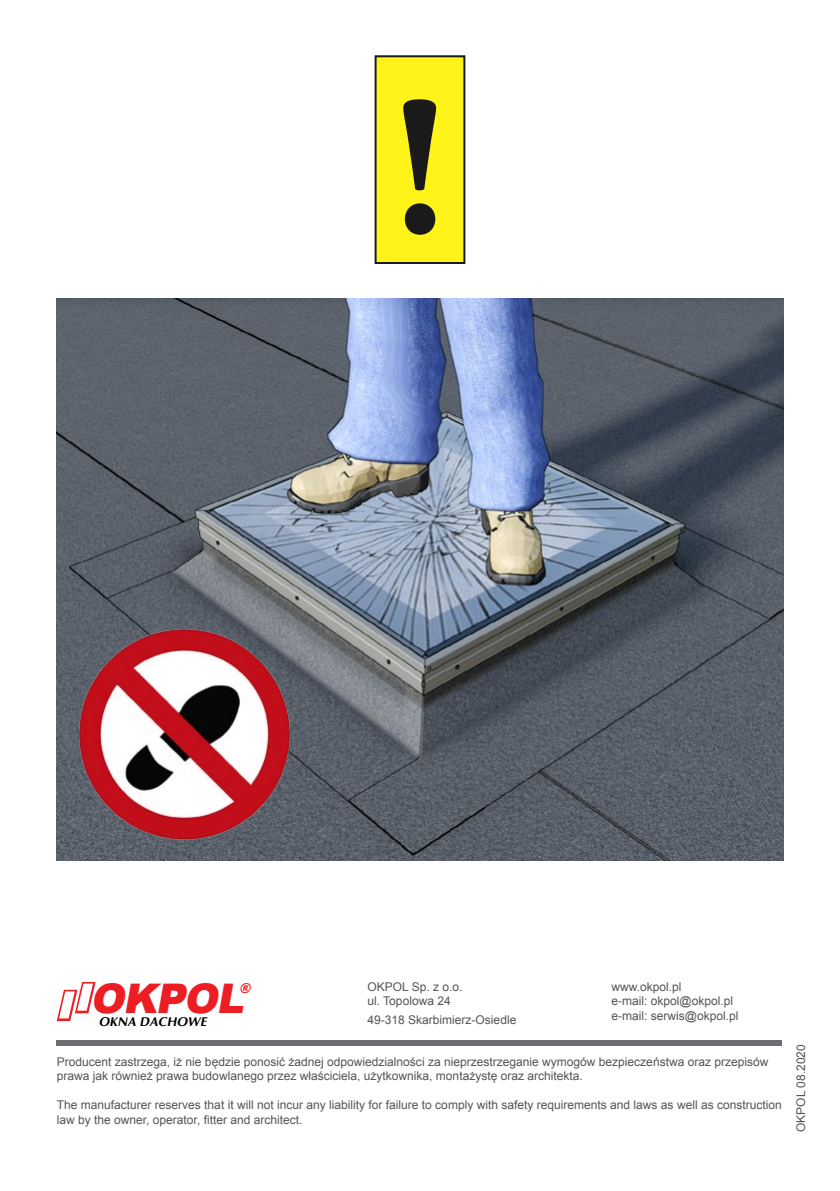
<style>
.page{position:relative;width:840px;height:1191px;background:#fff}
.page>*{position:absolute;margin:0;border:0;box-sizing:border-box;transform-origin:0 0}
.t1{font:700 200px "Minion Pro";color:#000}
.t2{font:italic 900 40.8px "Arial";color:#ed1d24}
.t3{font:italic 900 13.6px "Arial";color:#ed1d24}
.t4{font:italic 700 12.8px "Ottawa";letter-spacing:.01em;color:#000}
.t5{font:12px/14.4px "Arial";color:#545456}
</style>
<div class="page">
<div style="left:375px;top:56px;width:89px;height:207px;background:#fff31a"></div>
<div style="left:374px;top:55px;width:91px;height:209px;border:2px solid #000"></div>
<img style="left:57px;top:298px;width:725px;height:563px">
<img style="left:71px;top:621px;width:222px;height:221px">
<svg style="left:57px;top:982px;width:38px;height:39px"></svg>
<div style="left:57px;top:1040px;width:724px;height:6px;background:#6d6e71"></div>
<h1 class="t1" style="left:391px;top:27px;width:58px">!</h1>
<p class="t5" style="left:367px;top:979px;width:96px">OKPOL Sp. z o.o. ul. Topolowa 24</p>
<p class="t5" style="left:367px;top:1013px;width:150px">49-318 Skarbimierz-Osiedle</p>
<p class="t5" style="left:57px;top:1054px;width:712px">Producent zastrzega, iż nie będzie ponosić żadnej odpowiedzialności za nieprzestrzeganie wymogów bezpieczeństwa oraz przepisów prawa jak również prawa budowlanego przez właściciela, użytkownika, montażystę oraz architekta.</p>
<p class="t5" style="left:57px;top:1097px;width:726px">The manufacturer reserves that it will not incur any liability for failure to comply with safety requirements and laws as well as construction law by the owner, operator, fitter and architect.</p>
<p class="t5" style="left:611px;top:979px;width:128px">www.okpol.pl<br>e-mail: okpol@okpol.pl e-mail: serwis@okpol.pl</p>
<h2 class="t2" style="left:90px;top:968px;width:165px">OKPOL</h2>
<p class="t3" style="left:239px;top:978px;width:16px">®</p>
<p class="t4" style="left:99px;top:1014px;width:109px">OKNA DACHOWE</p>
<p class="t5" style="left:793px;top:1132px;width:89px;rotate:-90deg">OKPOL 08.2020</p>
</div>
